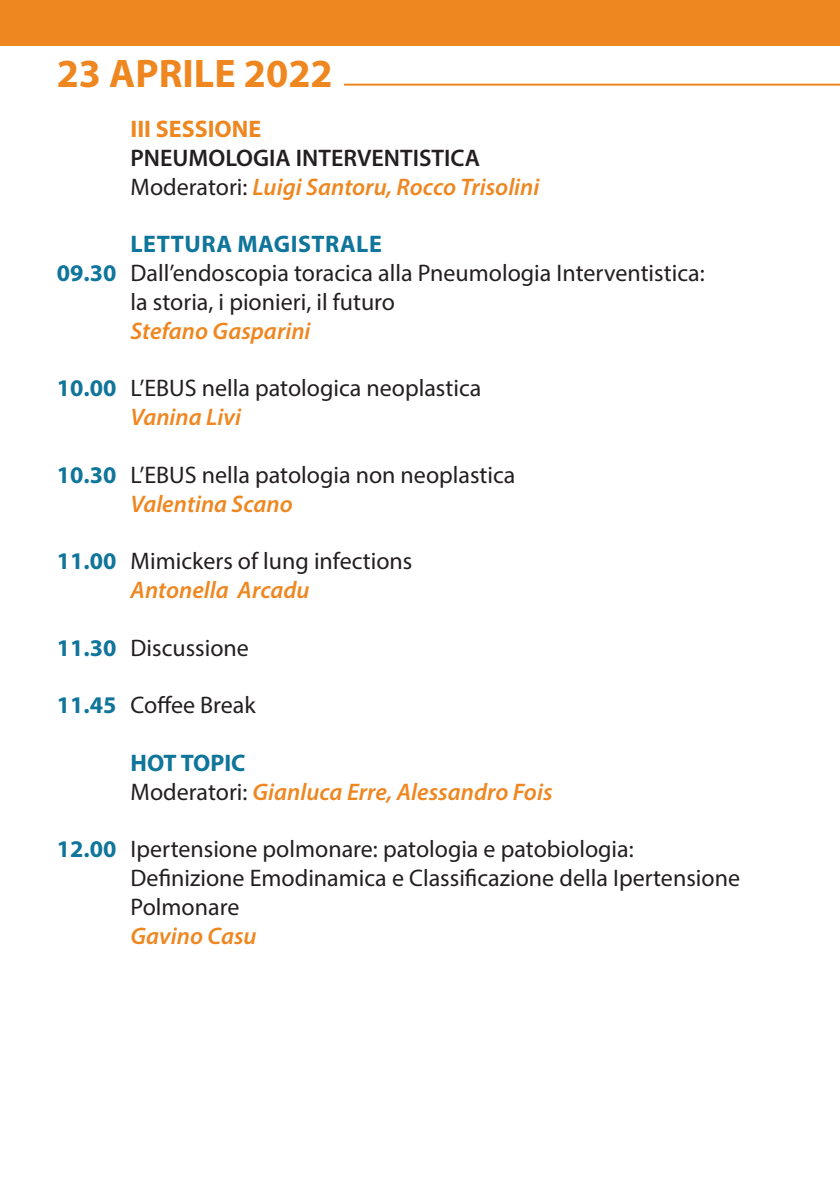
<style>
.page{position:relative;width:840px;height:1191px;background:#fff}
.page>*{position:absolute;margin:0;border:0;box-sizing:border-box;transform-origin:0 0}
.t1{font:700 40px "Myriad Pro";color:#ef8721}
.t2{font:24px/28.8px "Myriad Pro";color:#231f20}
.t3{font:italic 600 24px/28.8px "Myriad Pro";color:#ef8721}
.t4{font:700 24px "Myriad Pro";letter-spacing:.02em;color:#0f759a}
.t5{font:700 24px "Myriad Pro";color:#ef8721}
.s1{font-style:normal;color:#231f20}
.s2{font-weight:400;font-style:normal;color:#231f20}
.s3{font-weight:700;color:#0f759a}
.s4{font-weight:600;font-style:italic;color:#ef8721}
.s5{font-weight:700;font-style:normal;color:#0f759a}
</style>
<div class="page">
<div style="left:0;top:0;width:839px;height:45px;background:#ef8721"></div>
<hr style="left:344px;top:84px;width:495px;height:2px;background:#ef8721">
<h1 class="t1" style="left:57px;top:47px;width:277px">23 APRILE 2022</h1>
<p class="t5" style="left:130px;top:113px;width:132px">III SESSIONE</p>
<p class="t3" style="left:130px;top:143px;width:410px"><span class="s1">PNEUMOLOGIA INTERVENTISTICA<br></span><span class="s2">Moderatori:</span> Luigi Santoru, Rocco Trisolini</p>
<p class="t4" style="left:130px;top:229px;width:253px">LETTURA MAGISTRALE</p>
<p class="t2" style="left:57px;top:258px;width:649px"><span class="s3">09.30</span> Dall’endoscopia toracica alla Pneumologia Interventistica:</p>
<p class="t2" style="left:130px;top:287px;width:266px">la storia, i pionieri, il futuro</p>
<p class="t3" style="left:130px;top:316px;width:181px">Stefano Gasparini</p>
<p class="t2" style="left:130px;top:373px;width:352px;text-indent:-74px"><span class="s3">10.00</span> L’EBUS nella patologica neoplastica<br><span class="s4">Vanina Livi</span></p>
<p class="t2" style="left:130px;top:460px;width:386px;text-indent:-74px"><span class="s3">10.30</span> L’EBUS nella patologia non neoplastica<br><span class="s4">Valentina Scano</span></p>
<p class="t2" style="left:130px;top:546px;width:283px;text-indent:-74px"><span class="s3">11.00</span> Mimickers of lung infections<br><span class="s4">Antonella Arcadu</span></p>
<p class="t2" style="left:57px;top:633px;width:193px"><span class="s3">11.30</span> Discussione</p>
<p class="t2" style="left:57px;top:690px;width:200px"><span class="s3">11.45</span> Coffee Break</p>
<p class="t3" style="left:130px;top:748px;width:423px"><span class="s5">HOT TOPIC<br></span><span class="s2">Moderatori:</span> Gianluca Erre, Alessandro Fois</p>
<p class="t2" style="left:130px;top:834px;width:610px;text-indent:-74px"><span class="s3">12.00</span> Ipertensione polmonare: patologia e patobiologia:<br>Definizione Emodinamica e Classificazione della Ipertensione<br>Polmonare</p>
<p class="t3" style="left:130px;top:920px;width:127px">Gavino Casu</p>
</div>
